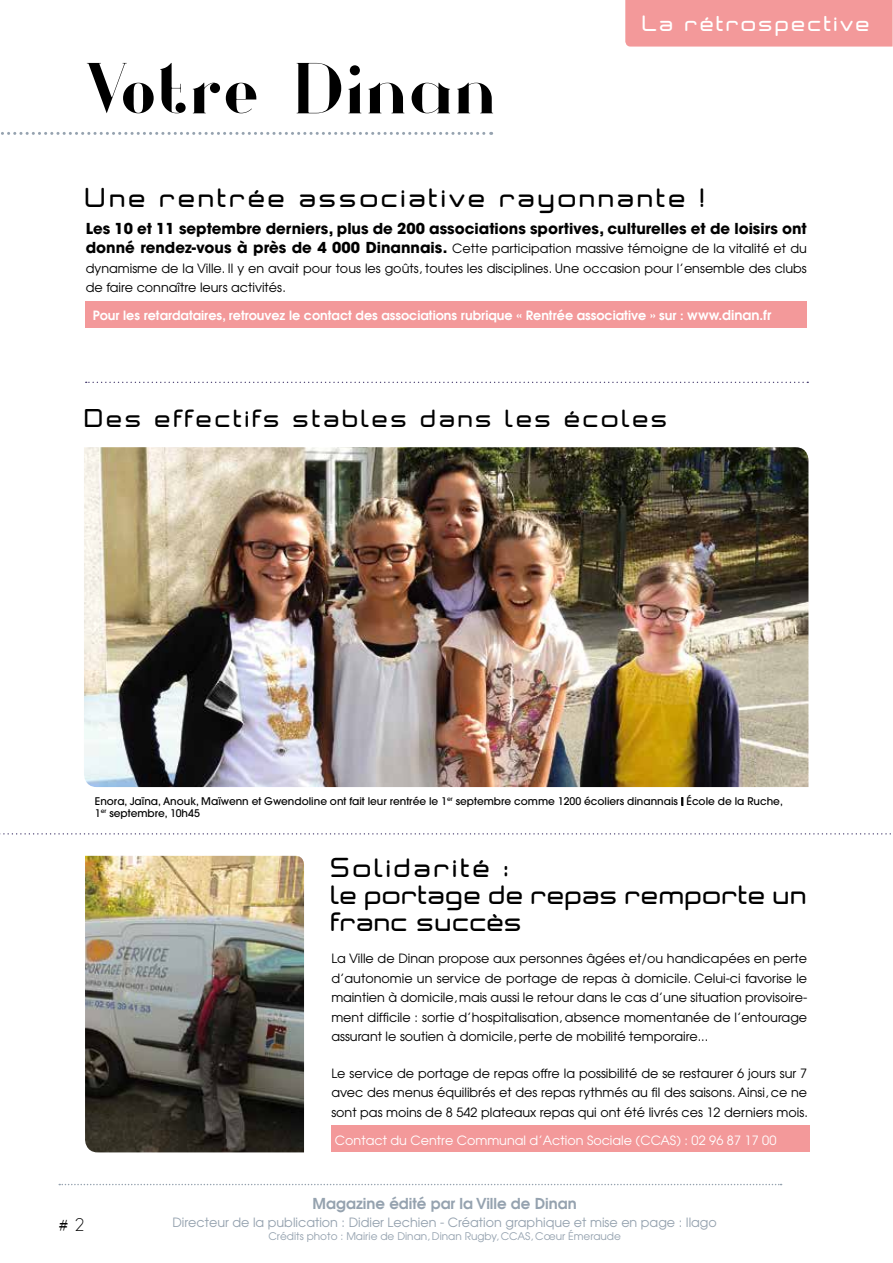
<style>
.page{position:relative;width:893px;height:1263px;background:#fff}
.page>*{position:absolute;margin:0;border:0;box-sizing:border-box;transform-origin:0 0}
.t1{font:72px "Arg";letter-spacing:.05em;color:#000}
.t2{font:500 24px/27px "Neogrey";letter-spacing:.03em;color:#000}
.t3{font:500 24px "Neogrey";letter-spacing:.125em;color:#000}
.t4{font:500 22.5px "Neogrey";letter-spacing:.125em;color:#000}
.t5{font:500 19.5px "Neogrey";letter-spacing:.125em;color:#fff}
.t6{font:700 18px "Bodoni Svty Two ITCTT";color:#000}
.t7{font:700 15px "Avant Garde";color:#000}
.t8{font:600 15px "Avant Garde";color:#95a2af}
.t9{font:12.75px/19.5px "Avant Garde";color:#000;text-align:justify}
.t10{font:600 12.75px "Avant Garde";color:#fff}
.t11{font:12.75px "Avant Garde";color:#95a2af}
.t12{font:12.75px "Avant Garde";color:#fff}
.t13{font:500 10.5px/12px "Avant Garde";color:#000}
.t14{font:10.5px "Avant Garde";color:#95a2af}
.s1{font-weight:700;font-size:15px}
.s2{font-size:13.5px}
.s3{font-family:"Geosans";font-weight:300}
</style>
<div class="page">
<div style="left:85px;top:301px;width:722px;height:26px;background:#f3999a"></div>
<img style="left:84px;top:447px;width:724px;height:340px">
<svg style="left:59px;top:1184px;width:723px;height:1px"></svg>
<img style="left:85px;top:856px;width:219px;height:296px">
<div style="left:625px;top:0;width:268px;height:47px;background:#f3999a"></div>
<svg style="left:1px;top:132px;width:491px;height:3px"></svg>
<div style="left:331px;top:1125px;width:478px;height:27px;background:#f3999a"></div>
<svg style="left:86px;top:382px;width:722px;height:1px"></svg>
<svg style="left:0;top:833px;width:891px;height:1px"></svg>
<svg style="left:681px;top:797px;width:2px;height:9px"></svg>
<h1 class="t1" style="left:85px;top:48px;width:411px">Votre Dinan</h1>
<h3 class="t5" style="left:643px;top:11px;width:229px">La rétrospective</h3>
<h2 class="t3" style="left:86px;top:183px;width:621px">Une rentrée associative rayonnante !</h2>
<p class="t7" style="left:86px;top:219px;width:723px">Les 10 et 11 septembre derniers, plus de 200 associations sportives, culturelles et de loisirs ont</p>
<p class="t9" style="left:86px;top:239px;width:723px"><span class="s1">donné rendez-vous à près de 4 000 Dinannais.</span> Cette participation massive témoigne de la vitalité et du dynamisme de la Ville. Il y en avait pour tous les goûts, toutes les disciplines. Une occasion pour l’ensemble des clubs de faire connaître leurs activités.</p>
<p class="t10" style="left:93px;top:307px;width:680px">Pour les retardataires, retrouvez le contact des associations rubrique « Rentrée associative » sur : <span class="s2">www.dinan.fr</span></p>
<h3 class="t4" style="left:85px;top:403px;width:585px">Des effectifs stables dans les écoles</h3>
<p class="t13" style="left:95px;top:796px;width:690px">Enora, Jaïna, Anouk, Maïwenn et Gwendoline ont fait leur rentrée le 1<sup>er</sup> septembre comme 1200 écoliers dinannais I École de la Ruche,<br>1<sup>er</sup> septembre, 10h45</p>
<h3 class="t6" style="left:58px;top:1211px;width:27px"># <span class="s3">2</span></h3>
<h2 class="t2" style="left:331px;top:854px;width:477px">Solidarité :<br>le portage de repas remporte un franc succès</h2>
<p class="t9" style="left:331px;top:948px;width:477px">La Ville de Dinan propose aux personnes âgées et/ou handicapées en perte d’autonomie un service de portage de repas à domicile. Celui-ci favorise le maintien à domicile, mais aussi le retour dans le cas d’une situation provisoire&shy;ment difficile : sortie d’hospitalisation, absence momentanée de l’entourage assurant le soutien à domicile, perte de mobilité temporaire...</p>
<p class="t9" style="left:331px;top:1063px;width:478px">Le service de portage de repas offre la possibilité de se restaurer 6 jours sur 7 avec des menus équilibrés et des repas rythmés au fil des saisons. Ainsi, ce ne sont pas moins de 8 542 plateaux repas qui ont été livrés ces 12 derniers mois.</p>
<p class="t12" style="left:335px;top:1132px;width:443px">Contact du Centre Communal d’Action Sociale (CCAS) : 02 96 87 17 00</p>
<p class="t8" style="left:313px;top:1193px;width:265px">Magazine édité par la Ville de Dinan</p>
<p class="t11" style="left:172px;top:1214px;width:546px">Directeur de la publication : Didier Lechien - Création graphique et mise en page : Ilago</p>
<p class="t14" style="left:268px;top:1230px;width:354px">Crédits photo : Mairie de Dinan, Dinan Rugby, CCAS, Cœur Émeraude</p>
</div>
